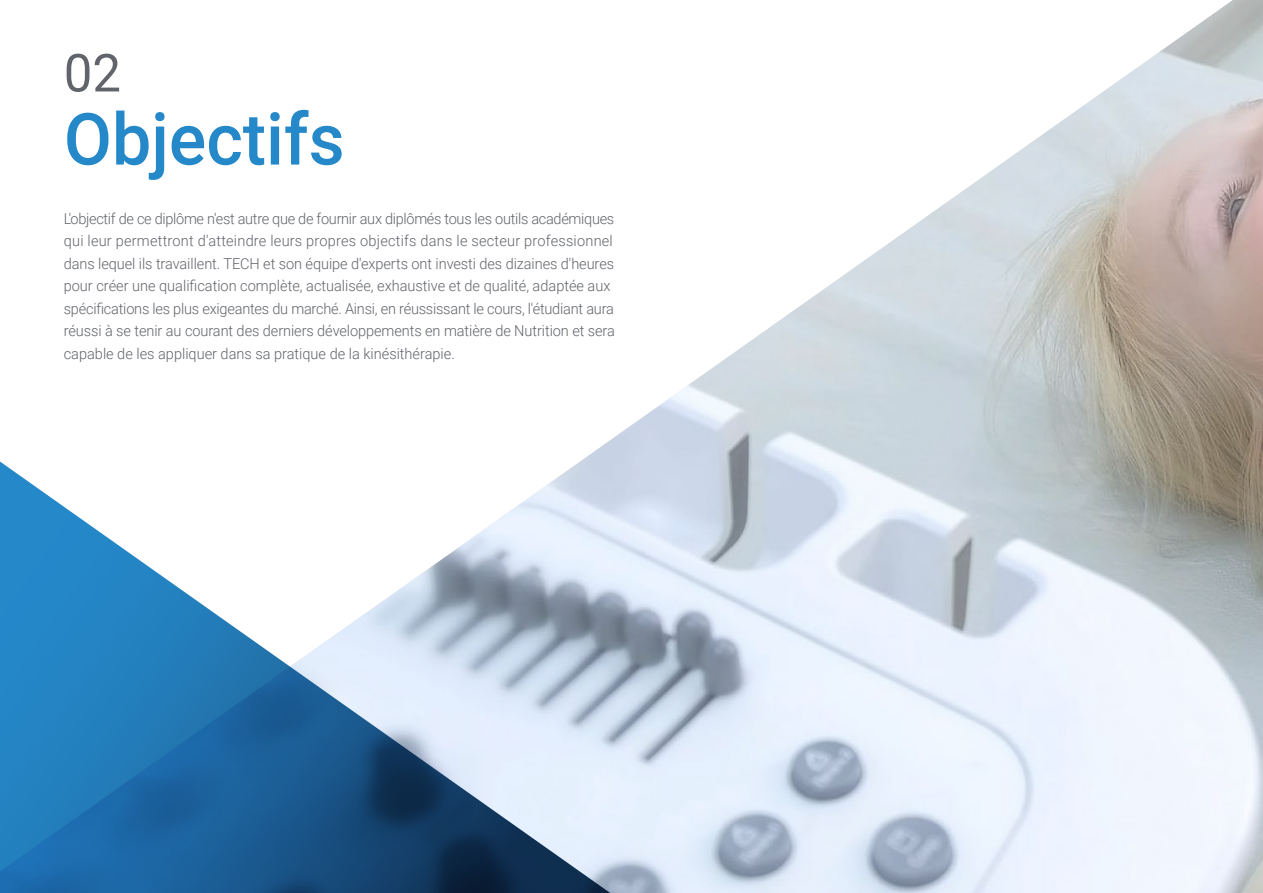
<style>
.page{position:relative;width:1263px;height:893px;background:#fff}
.page>*{position:absolute;margin:0;border:0;box-sizing:border-box;transform-origin:0 0}
.t1{font:500 72px "Roboto";color:#2488c9}
.t2{font:52.5px "Roboto";color:#61646a}
.t3{font:300 15px/22.5px "Roboto";letter-spacing:-.005em;color:#61646a}
</style>
<div class="page">
<img style="left:602px;top:0;width:661px;height:893px">
<svg style="left:0;top:446px;width:640px;height:447px"></svg>
<h2 class="t2" style="left:64px;top:36px;width:59px">02</h2>
<h1 class="t1" style="left:64px;top:89px;width:282px">Objectifs</h1>
<p class="t3" style="left:64px;top:207px;width:553px">L'objectif de ce diplôme n'est autre que de fournir aux diplômés tous les outils académiques qui leur permettront d'atteindre leurs propres objectifs dans le secteur professionnel dans lequel ils travaillent. TECH et son équipe d'experts ont investi des dizaines d'heures pour créer une qualification complète, actualisée, exhaustive et de qualité, adaptée aux spécifications les plus exigeantes du marché. Ainsi, en réussissant le cours, l'étudiant aura réussi à se tenir au courant des derniers développements en matière de Nutrition et sera capable de les appliquer dans sa pratique de la kinésithérapie.</p>
</div>
